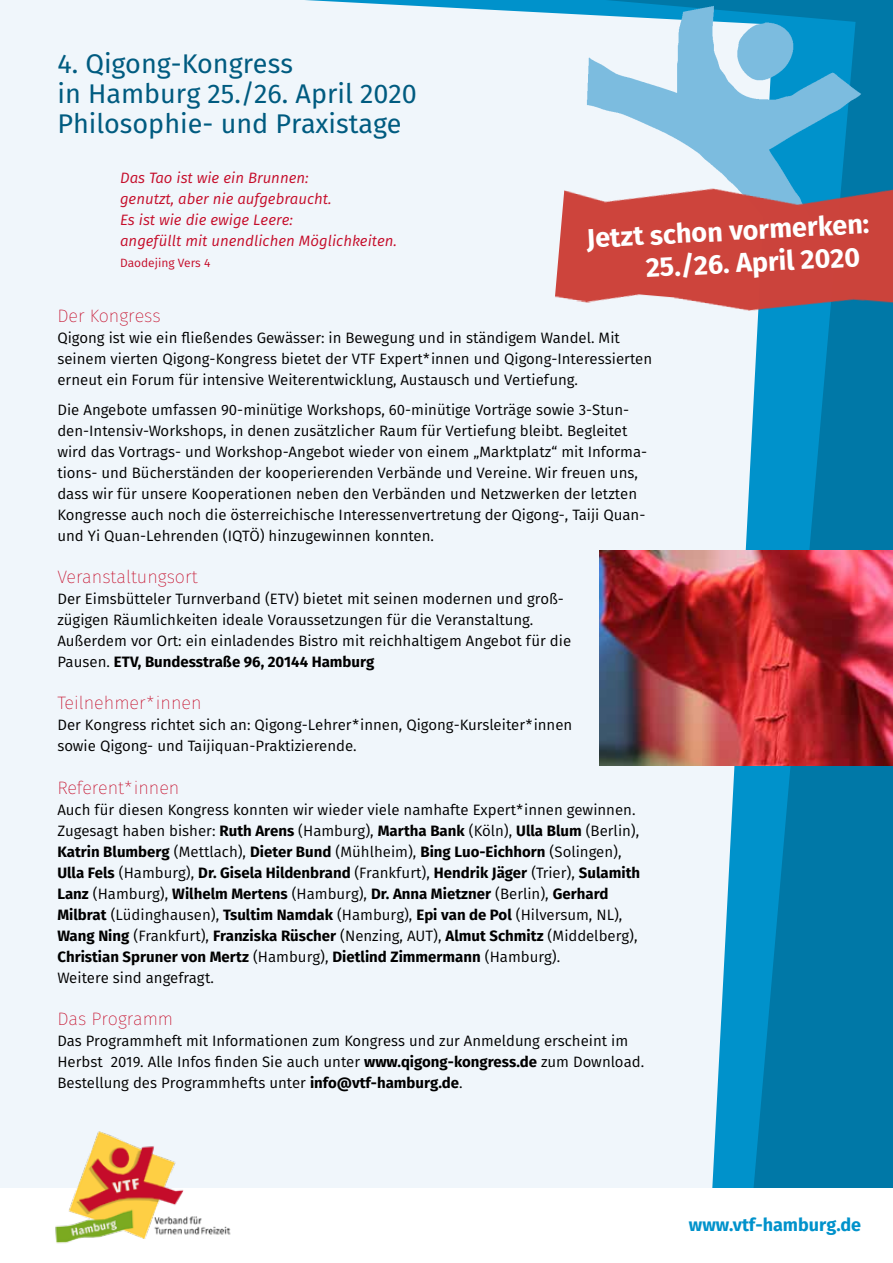
<style>
.page{position:relative;width:893px;height:1263px;background:#fff}
.page>*{position:absolute;margin:0;border:0;box-sizing:border-box;transform-origin:0 0}
.t1{font:27px/30px "Fira Sans";color:#005b80}
.t2{font:700 27px/32.4px "Fira Sans";color:#fff}
.t3{font:200 18px "Fira Sans";color:#c50c29}
.t4{font:700 18px "Fira Sans";color:#0092cb}
.t5{font:15px/21px "Fira Sans";color:#000}
.t6{font:italic 15px/21px "Fira Sans";color:#c50c29}
.t7{font:12px "Fira Sans";color:#c50c29}
.s1{font-weight:700}
</style>
<div class="page">
<div style="left:81px;top:0;width:812px;height:1263px;background:#0078a7"></div>
<svg style="left:773px;top:329px;width:56px;height:633px;fill:#0092cb"></svg>
<div style="left:0;top:0;width:773px;height:1188px;background:#f0f6fb"></div>
<img style="left:568px;top:0;width:293px;height:156px">
<img style="left:555px;top:156px;width:338px;height:173px">
<img style="left:600px;top:550px;width:293px;height:216px">
<div style="left:0;top:1188px;width:893px;height:75px;background:#fff"></div>
<img style="left:24px;top:1118px;width:226px;height:126px">
<h1 class="t1" style="left:57px;top:49px;width:361px">4. Qigong-Kongress<br>in Hamburg 25./26. April 2020<br>Philosophie- und Praxistage</h1>
<p class="t6" style="left:120px;top:168px;width:278px">Das Tao ist wie ein Brunnen:<br>genutzt, aber nie aufgebraucht.<br>Es ist wie die ewige Leere:<br>angefüllt mit unendlichen Möglichkeiten.</p>
<p class="t7" style="left:120px;top:255px;width:92px">Daodejing Vers 4</p>
<h1 class="t2" style="left:643px;top:219px;width:227px;text-indent:-58px;rotate:-3deg">Jetzt schon vormerken:<br>25./26. April 2020</h1>
<p class="t3" style="left:57px;top:303px;width:105px">Der Kongress</p>
<p class="t5" style="left:57px;top:328px;width:596px">Qigong ist wie ein fließendes Gewässer: in Bewegung und in ständigem Wandel. Mit seinem vierten Qigong-Kongress bietet der VTF Expert*innen und Qigong-Interessierten erneut ein Forum für intensive Weiterentwicklung, Austausch und Vertiefung.</p>
<p class="t5" style="left:57px;top:400px;width:591px">Die Angebote umfassen 90-minütige Workshops, 60-minütige Vorträge sowie 3-Stun&shy;den-Intensiv-Workshops, in denen zusätzlicher Raum für Vertiefung bleibt. Begleitet wird das Vortrags- und Workshop-Angebot wieder von einem „Marktplatz“ mit Informa&shy;tions- und Bücherständen der kooperierenden Verbände und Vereine. Wir freuen uns, dass wir für unsere Kooperationen neben den Verbänden und Netzwerken der letzten Kongresse auch noch die österreichische Interessenvertretung der Qigong-, Taiji Quan&shy;und Yi Quan-Lehrenden (IQTÖ) hinzugewinnen konnten.</p>
<p class="t3" style="left:57px;top:564px;width:142px">Veranstaltungsort</p>
<p class="t5" style="left:57px;top:589px;width:515px">Der Eimsbütteler Turnverband (ETV) bietet mit seinen modernen und groß&shy;zügigen Räumlichkeiten ideale Voraussetzungen für die Veranstaltung.<br>Außerdem vor Ort: ein einladendes Bistro mit reichhaltigem Angebot für die Pausen. <span class="s1">ETV, Bundesstraße 96, 20144 Hamburg</span></p>
<p class="t3" style="left:57px;top:690px;width:146px">Teilnehmer*innen</p>
<p class="t5" style="left:57px;top:715px;width:516px">Der Kongress richtet sich an: Qigong-Lehrer*innen, Qigong-Kursleiter*innen sowie Qigong- und Taijiquan-Praktizierende.</p>
<p class="t3" style="left:57px;top:774px;width:124px">Referent*innen</p>
<p class="t5" style="left:57px;top:799px;width:584px">Auch für diesen Kongress konnten wir wieder viele namhafte Expert*innen gewinnen.<br>Zugesagt haben bisher: <span class="s1">Ruth Arens</span> (Hamburg), <span class="s1">Martha Bank</span> (Köln), <span class="s1">Ulla Blum</span> (Berlin), <span class="s1">Katrin Blumberg</span> (Mettlach), <span class="s1">Dieter Bund</span> (Mühlheim), <span class="s1">Bing Luo-Eichhorn</span> (Solingen), <span class="s1">Ulla Fels</span> (Hamburg), <span class="s1">Dr. Gisela Hildenbrand</span> (Frankfurt), <span class="s1">Hendrik Jäger</span> (Trier), <span class="s1">Sulamith Lanz</span> (Hamburg), <span class="s1">Wilhelm Mertens</span> (Hamburg), <span class="s1">Dr. Anna Mietzner</span> (Berlin), <span class="s1">Gerhard Milbrat</span> (Lüdinghausen), <span class="s1">Tsultim Namdak</span> (Hamburg), <span class="s1">Epi van de Pol</span> (Hilversum, NL), <span class="s1">Wang Ning</span> (Frankfurt), <span class="s1">Franziska Rüscher</span> (Nenzing, AUT), <span class="s1">Almut Schmitz</span> (Middelberg), <span class="s1">Christian Spruner von Mertz</span> (Hamburg), <span class="s1">Dietlind Zimmermann</span> (Hamburg).<br>Weitere sind angefragt.</p>
<p class="t3" style="left:57px;top:1005px;width:117px">Das Programm</p>
<p class="t5" style="left:57px;top:1030px;width:588px">Das Programmheft mit Informationen zum Kongress und zur Anmeldung erscheint im<br>Herbst 2019. Alle Infos finden Sie auch unter <span class="s1">www.qigong-kongress.de</span> zum Download.<br>Bestellung des Programmhefts unter <span class="s1">info@vtf-hamburg.de</span>.</p>
<p class="t4" style="left:689px;top:1212px;width:174px">www.vtf-hamburg.de</p>
</div>
